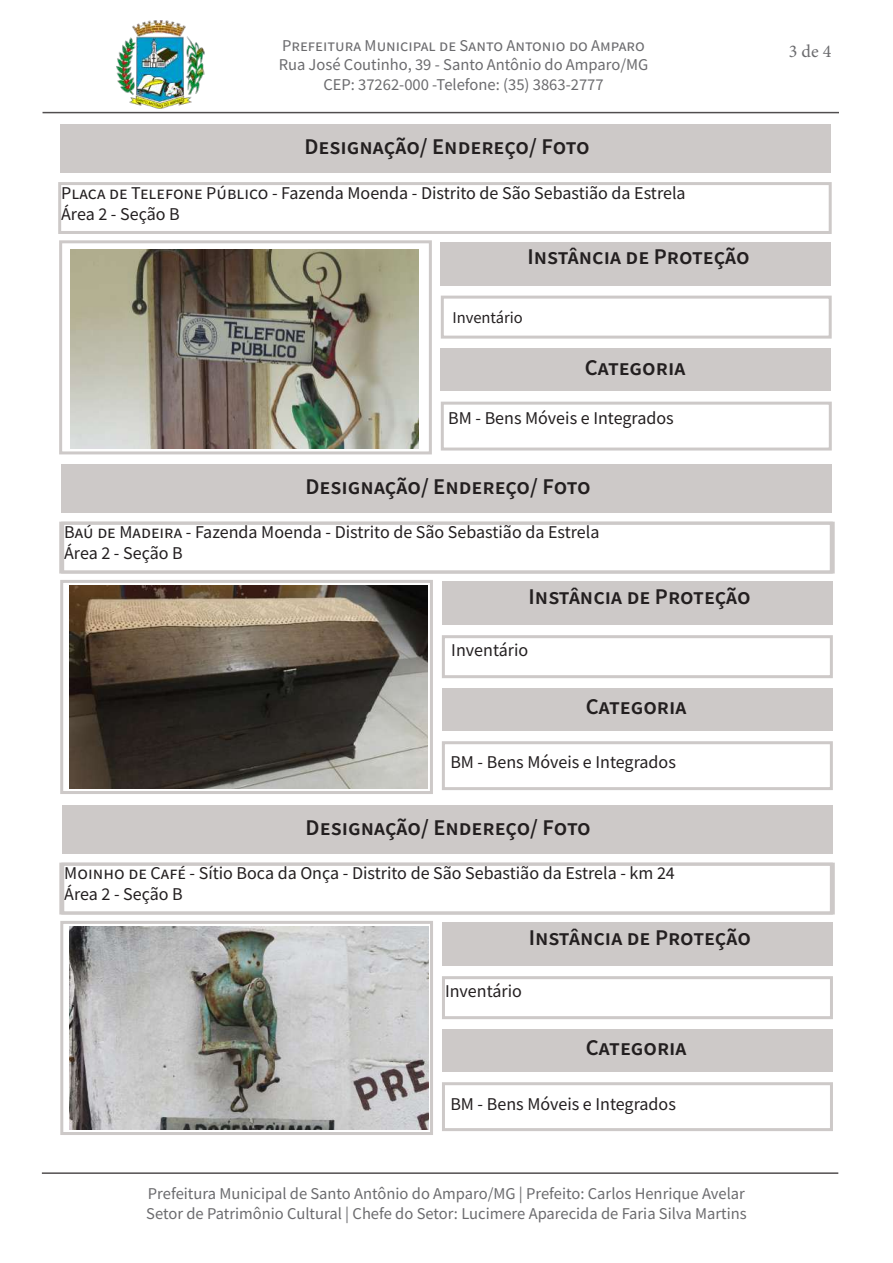
<style>
.page{position:relative;width:893px;height:1263px;background:#fff}
.page>*{position:absolute;margin:0;border:0;box-sizing:border-box;transform-origin:0 0}
.t1{font:600 22.5px "Source Sans Pro";color:#231f20}
.t2{font:18px/21px "Source Sans Pro";color:#231f20}
.t3{font:18px "Minion Pro";color:#6b6b6e}
.t4{font:16.5px/19.8px "Source Sans Pro";color:#6b6b6e}
.t5{font:16.5px "Source Sans Pro";color:#231f20}
</style>
<div class="page">
<hr style="left:43px;top:112px;width:796px;height:1px;background:#231f20">
<img style="left:116px;top:20px;width:88px;height:88px">
<hr style="left:42px;top:1172px;width:796px;height:2px;background:#231f20">
<div style="left:61px;top:124px;width:770px;height:49px;background:#cdc9c8"></div>
<div style="left:59px;top:240px;width:373px;height:214px;border:3px solid #cdc9c8"></div>
<div style="left:441px;top:242px;width:390px;height:44px;background:#cdc9c8"></div>
<div style="left:441px;top:348px;width:390px;height:43px;background:#cdc9c8"></div>
<div style="left:58px;top:182px;width:774px;height:52px;border:3px solid #cdc9c8"></div>
<div style="left:441px;top:296px;width:391px;height:43px;border:3px solid #cdc9c8"></div>
<div style="left:441px;top:402px;width:391px;height:48px;border:3px solid #cdc9c8"></div>
<div style="left:62px;top:464px;width:770px;height:49px;background:#cdc9c8"></div>
<div style="left:60px;top:580px;width:373px;height:214px;border:3px solid #cdc9c8"></div>
<div style="left:442px;top:581px;width:390px;height:44px;background:#cdc9c8"></div>
<div style="left:442px;top:688px;width:390px;height:43px;background:#cdc9c8"></div>
<div style="left:442px;top:635px;width:391px;height:43px;border:3px solid #cdc9c8"></div>
<div style="left:442px;top:741px;width:391px;height:49px;border:3px solid #cdc9c8"></div>
<div style="left:61px;top:522px;width:774px;height:51px;border:3px solid #cdc9c8"></div>
<img style="left:71px;top:249px;width:348px;height:199px">
<img style="left:69px;top:585px;width:359px;height:204px">
<div style="left:62px;top:805px;width:770px;height:49px;background:#cdc9c8"></div>
<div style="left:60px;top:921px;width:373px;height:214px;border:3px solid #cdc9c8"></div>
<div style="left:442px;top:922px;width:390px;height:44px;background:#cdc9c8"></div>
<div style="left:442px;top:1029px;width:390px;height:43px;background:#cdc9c8"></div>
<div style="left:442px;top:976px;width:391px;height:43px;border:3px solid #cdc9c8"></div>
<div style="left:442px;top:1082px;width:391px;height:49px;border:3px solid #cdc9c8"></div>
<div style="left:61px;top:863px;width:774px;height:51px;border:3px solid #cdc9c8"></div>
<img style="left:69px;top:926px;width:359px;height:204px">
<p class="t4" style="left:279px;top:35px;width:371px;text-align:center">Prefeitura Municipal de Santo Antonio do Amparo<br>Rua José Coutinho, 39 - Santo Antônio do Amparo/MG<br>CEP: 37262-000 -Telefone: (35) 3863-2777</p>
<p class="t1" style="left:304px;top:131px;width:287px">Designação/ Endereço/ Foto</p>
<p class="t2" style="left:61px;top:182px;width:626px">Placa de Telefone Público - Fazenda Moenda - Distrito de São Sebastião da Estrela<br>Área 2 - Seção B</p>
<p class="t1" style="left:527px;top:242px;width:224px">Instância de Proteção</p>
<p class="t5" style="left:452px;top:307px;width:72px">Inventário</p>
<p class="t1" style="left:585px;top:352px;width:102px">Categoria</p>
<p class="t2" style="left:448px;top:408px;width:227px">BM - Bens Móveis e Integrados</p>
<p class="t1" style="left:306px;top:472px;width:287px">Designação/ Endereço/ Foto</p>
<p class="t2" style="left:64px;top:522px;width:537px">Baú de Madeira - Fazenda Moenda - Distrito de São Sebastião da Estrela<br>Área 2 - Seção B</p>
<p class="t1" style="left:529px;top:581px;width:224px">Instância de Proteção</p>
<p class="t2" style="left:451px;top:639px;width:78px">Inventário</p>
<p class="t1" style="left:586px;top:692px;width:102px">Categoria</p>
<p class="t2" style="left:450px;top:752px;width:227px">BM - Bens Móveis e Integrados</p>
<p class="t1" style="left:306px;top:813px;width:287px">Designação/ Endereço/ Foto</p>
<p class="t2" style="left:64px;top:862px;width:612px">Moinho de Café - Sítio Boca da Onça - Distrito de São Sebastião da Estrela - km 24<br>Área 2 - Seção B</p>
<p class="t1" style="left:529px;top:922px;width:224px">Instância de Proteção</p>
<p class="t2" style="left:445px;top:980px;width:78px">Inventário</p>
<p class="t1" style="left:586px;top:1033px;width:102px">Categoria</p>
<p class="t2" style="left:450px;top:1093px;width:227px">BM - Bens Móveis e Integrados</p>
<p class="t4" style="left:146px;top:1184px;width:602px">Prefeitura Municipal de Santo Antônio do Amparo/MG | Prefeito: Carlos Henrique Avelar<br>Setor de Patrimônio Cultural | Chefe do Setor: Lucimere Aparecida de Faria Silva Martins</p>
<p class="t3" style="left:789px;top:39px;width:44px">3 de 4</p>
</div>
